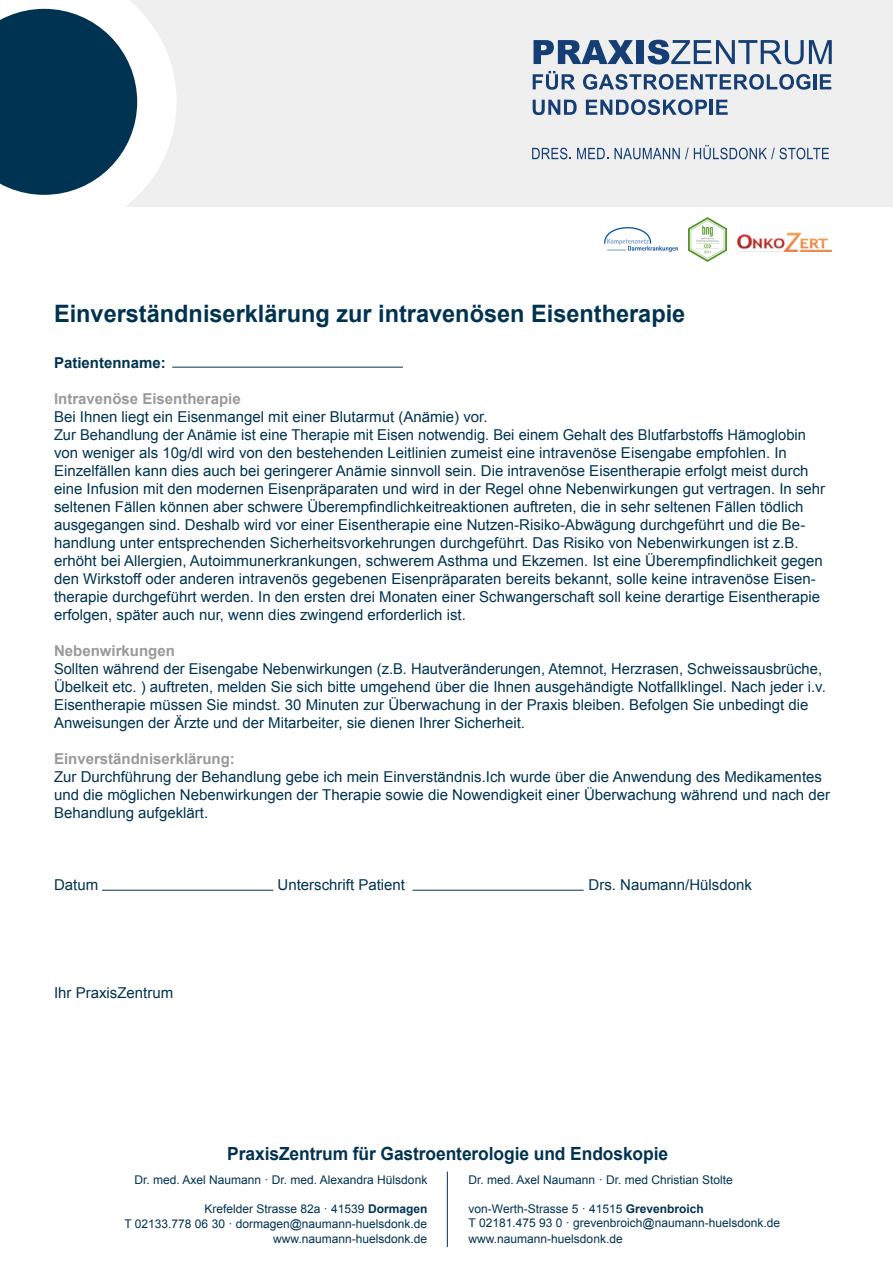
<style>
.page{position:relative;width:893px;height:1263px;background:#fff}
.page>*{position:absolute;margin:0;border:0;box-sizing:border-box;transform-origin:0 0}
.t1{font:700 24px "Arial";color:#003351}
.t2{font:700 18.15px "Arial";letter-spacing:-.005em;color:#003351;scale:.96 1}
.t3{font:15px/18px "Arial";color:#003351}
.t4{font:700 15px "Arial";color:#9a999a}
.t5{font:700 15px "Arial";color:#003351}
.t6{font:12px/15px "Arial";color:#003351;text-align:right}
.s1{font-weight:700}
</style>
<div class="page">
<div style="left:0;top:0;width:893px;height:207px;background:#efefef"></div>
<svg style="left:0;top:0;width:176px;height:207px"></svg>
<img style="left:605px;top:226px;width:72px;height:27px">
<img style="left:689px;top:217px;width:37px;height:44px">
<img style="left:738px;top:232px;width:94px;height:19px">
<hr style="left:172px;top:367px;width:231px;height:1px;background:#003351">
<hr style="left:102px;top:890px;width:171px;height:1px;background:#003351">
<hr style="left:412px;top:890px;width:172px;height:1px;background:#003351">
<svg style="left:534px;top:40px;width:99px;height:24px"></svg>
<div style="left:636px;top:40px;width:8px;height:24px;background:#153f74"></div>
<svg style="left:648px;top:40px;width:184px;height:24px"></svg>
<svg style="left:533px;top:71px;width:42px;height:19px"></svg>
<svg style="left:583px;top:74px;width:227px;height:16px"></svg>
<hr style="left:813px;top:74px;width:4px;height:15px;background:#153f74">
<svg style="left:820px;top:74px;width:11px;height:15px"></svg>
<svg style="left:533px;top:100px;width:44px;height:15px"></svg>
<svg style="left:586px;top:99px;width:121px;height:16px"></svg>
<hr style="left:710px;top:100px;width:3px;height:15px;background:#153f74">
<svg style="left:716px;top:100px;width:12px;height:15px"></svg>
<svg style="left:532px;top:148px;width:39px;height:11px"></svg>
<svg style="left:577px;top:148px;width:31px;height:11px"></svg>
<svg style="left:614px;top:145px;width:215px;height:14px"></svg>
<hr style="left:447px;top:1171px;width:1px;height:76px;background:#003351">
<h1 class="t1" style="left:54px;top:297px;width:633px">Einverständniserklärung zur intravenösen Eisentherapie</h1>
<p class="t5" style="left:54px;top:353px;width:113px">Patientenname:</p>
<p class="t4" style="left:54px;top:389px;width:188px">Intravenöse Eisentherapie</p>
<p class="t3" style="left:54px;top:408px;width:773px">Bei Ihnen liegt ein Eisenmangel mit einer Blutarmut (Anämie) vor.<br>Zur Behandlung der Anämie ist eine Therapie mit Eisen notwendig. Bei einem Gehalt des Blutfarbstoffs Hämoglobin von weniger als 10g/dl wird von den bestehenden Leitlinien zumeist eine intravenöse Eisengabe empfohlen. In Einzelfällen kann dies auch bei geringerer Anämie sinnvoll sein. Die intravenöse Eisentherapie erfolgt meist durch eine Infusion mit den modernen Eisenpräparaten und wird in der Regel ohne Nebenwirkungen gut vertragen. In sehr seltenen Fällen können aber schwere Überempfindlichkeitreaktionen auftreten, die in sehr seltenen Fällen tödlich ausgegangen sind. Deshalb wird vor einer Eisentherapie eine Nutzen-Risiko-Abwägung durchgeführt und die Be&shy;handlung unter entsprechenden Sicherheitsvorkehrungen durchgeführt. Das Risiko von Nebenwirkungen ist z.B. erhöht bei Allergien, Autoimmunerkrankungen, schwerem Asthma und Ekzemen. Ist eine Überempfindlichkeit gegen den Wirkstoff oder anderen intravenös gegebenen Eisenpräparaten bereits bekannt, solle keine intravenöse Eisen&shy;therapie durchgeführt werden. In den ersten drei Monaten einer Schwangerschaft soll keine derartige Eisentherapie erfolgen, später auch nur, wenn dies zwingend erforderlich ist.</p>
<p class="t4" style="left:54px;top:641px;width:122px">Nebenwirkungen</p>
<p class="t3" style="left:54px;top:660px;width:773px">Sollten während der Eisengabe Nebenwirkungen (z.B. Hautveränderungen, Atemnot, Herzrasen, Schweissausbrüche, Übelkeit etc. ) auftreten, melden Sie sich bitte umgehend über die Ihnen ausgehändigte Notfallklingel. Nach jeder i.v.<br>Eisentherapie müssen Sie mindst. 30 Minuten zur Überwachung in der Praxis bleiben. Befolgen Sie unbedingt die Anweisungen der Ärzte und der Mitarbeiter, sie dienen Ihrer Sicherheit.</p>
<p class="t4" style="left:54px;top:749px;width:182px">Einverständniserklärung:</p>
<p class="t3" style="left:54px;top:768px;width:777px">Zur Durchführung der Behandlung gebe ich mein Einverständnis.Ich wurde über die Anwendung des Medikamentes und die möglichen Nebenwirkungen der Therapie sowie die Nowendigkeit einer Überwachung während und nach der<br>Behandlung aufgeklärt.</p>
<p class="t3" style="left:54px;top:876px;width:46px">Datum</p>
<p class="t3" style="left:277px;top:876px;width:129px">Unterschrift Patient</p>
<p class="t3" style="left:589px;top:876px;width:165px">Drs. Naumann/Hülsdonk</p>
<p class="t3" style="left:54px;top:984px;width:121px">Ihr PraxisZentrum</p>
<p class="t2" style="left:227px;top:1141px;width:461px">PraxisZentrum für Gastroenterologie und Endoskopie</p>
<p class="t6" style="left:135px;top:1173px;width:294px">Dr. med. Axel Naumann · Dr. med. Alexandra Hülsdonk</p>
<p class="t6" style="left:124px;top:1201px;width:304px">Krefelder Strasse 82a · 41539 <span class="s1">Dormagen<br></span>T 02133.778 06 30 · dormagen@naumann-huelsdonk.de www.naumann-huelsdonk.de</p>
<p class="t6" style="left:469px;top:1172px;width:266px">Dr. med. Axel Naumann · Dr. med Christian Stolte</p>
<p class="t6" style="left:469px;top:1201px;width:313px;text-align:left">von-Werth-Strasse 5 · 41515 <span class="s1">Grevenbroich<br></span>T 02181.475 93 0 · grevenbroich@naumann-huelsdonk.de www.naumann-huelsdonk.de</p>
</div>
